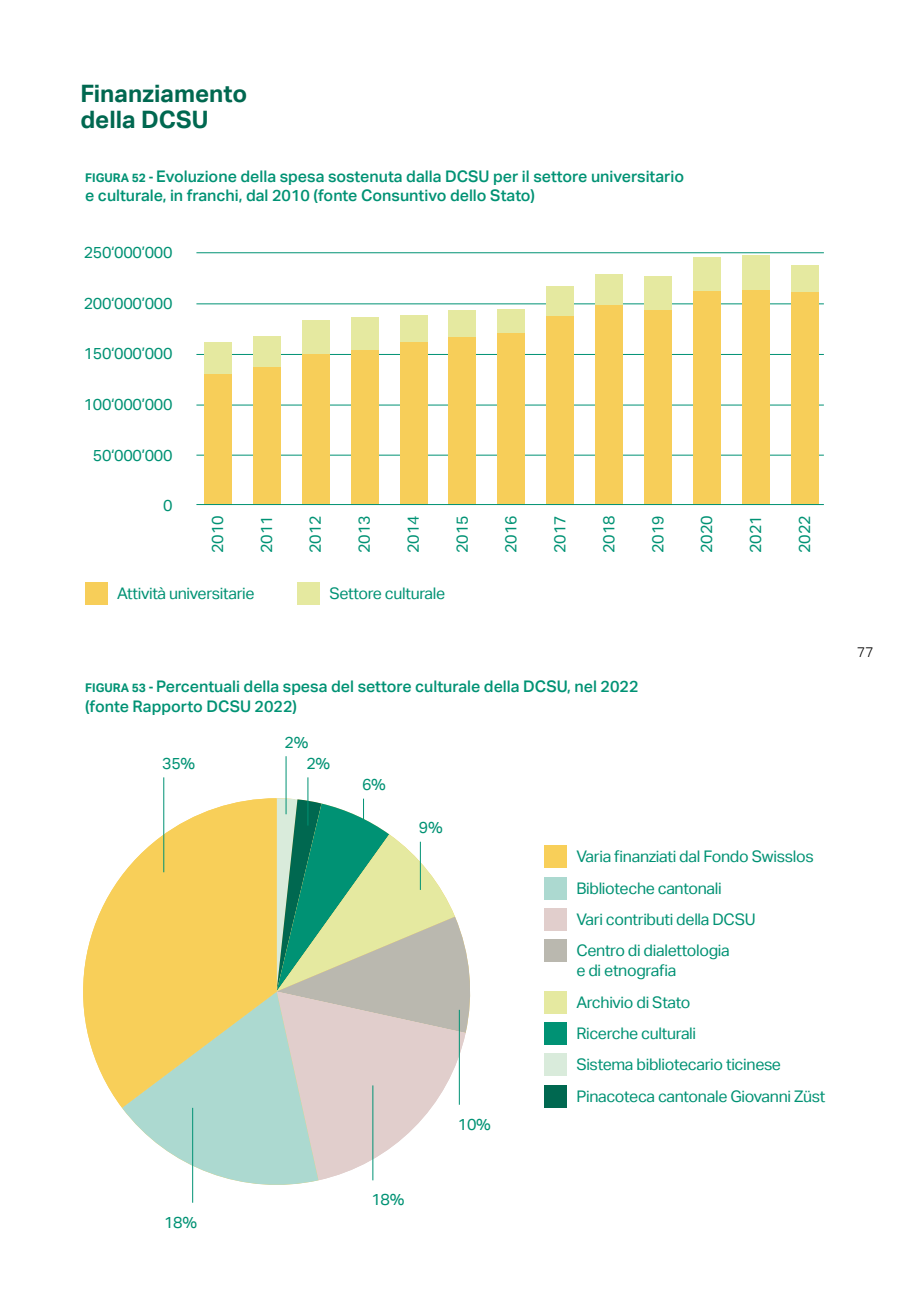
<style>
.page{position:relative;width:908px;height:1304px;background:#fff}
.page>*{position:absolute;margin:0;border:0;box-sizing:border-box;transform-origin:0 0}
.t1{font:700 24px/26px "Aktiv Grotesk";color:#006850}
.t2{font:16px/20px "Aktiv Grotesk";letter-spacing:-.02em;color:#009274}
.titoli_grafici{font:500 16px/19.2px "Aktiv Grotesk";color:#009274}
.t3{font:300 14px "Aktiv Grotesk";color:#000}
.s1{font-weight:700;font-size:12px}
</style>
<div class="page">
<div style="left:85px;top:583px;width:22px;height:22px;background:#f7ce59"></div>
<div style="left:544px;top:846px;width:22px;height:22px;background:#f8cf59"></div>
<div style="left:544px;top:877px;width:22px;height:22px;background:#acd9d0"></div>
<div style="left:544px;top:908px;width:22px;height:23px;background:#e1cecc"></div>
<div style="left:544px;top:940px;width:22px;height:22px;background:#bab8af"></div>
<div style="left:544px;top:991px;width:22px;height:22px;background:#e5e9a0"></div>
<div style="left:544px;top:1022px;width:22px;height:23px;background:#009274"></div>
<div style="left:544px;top:1054px;width:22px;height:22px;background:#d9ebdb"></div>
<div style="left:544px;top:1085px;width:22px;height:22px;background:#006850"></div>
<div style="left:297px;top:583px;width:22px;height:22px;background:#e5e9a0"></div>
<hr style="left:196px;top:455px;width:627px;height:1px;background:#009274">
<hr style="left:196px;top:405px;width:627px;height:1px;background:#009274">
<hr style="left:196px;top:354px;width:627px;height:1px;background:#009274">
<hr style="left:196px;top:304px;width:627px;height:1px;background:#009274">
<hr style="left:196px;top:252px;width:627px;height:1px;background:#009274">
<div style="left:204px;top:374px;width:27px;height:131px;background:#f7ce59"></div>
<div style="left:253px;top:367px;width:27px;height:138px;background:#f7ce59"></div>
<div style="left:302px;top:354px;width:27px;height:151px;background:#f7ce59"></div>
<div style="left:351px;top:349px;width:27px;height:156px;background:#f7ce59"></div>
<div style="left:400px;top:342px;width:27px;height:163px;background:#f7ce59"></div>
<div style="left:448px;top:332px;width:28px;height:173px;background:#f7ce59"></div>
<div style="left:497px;top:333px;width:27px;height:172px;background:#f7ce59"></div>
<div style="left:546px;top:315px;width:27px;height:190px;background:#f7ce59"></div>
<div style="left:595px;top:304px;width:27px;height:201px;background:#f7ce59"></div>
<div style="left:644px;top:310px;width:27px;height:195px;background:#f7ce59"></div>
<div style="left:692px;top:289px;width:28px;height:216px;background:#f7ce59"></div>
<div style="left:741px;top:286px;width:27px;height:219px;background:#f7ce59"></div>
<div style="left:790px;top:292px;width:27px;height:213px;background:#f7ce59"></div>
<div style="left:204px;top:342px;width:27px;height:32px;background:#e5e9a0"></div>
<div style="left:253px;top:337px;width:27px;height:30px;background:#e5e9a0"></div>
<div style="left:302px;top:320px;width:27px;height:34px;background:#e5e9a0"></div>
<div style="left:351px;top:317px;width:27px;height:32px;background:#e5e9a0"></div>
<div style="left:400px;top:315px;width:27px;height:27px;background:#e5e9a0"></div>
<div style="left:448px;top:310px;width:28px;height:27px;background:#e5e9a0"></div>
<div style="left:497px;top:310px;width:27px;height:23px;background:#e5e9a0"></div>
<div style="left:546px;top:286px;width:27px;height:29px;background:#e5e9a0"></div>
<div style="left:595px;top:274px;width:27px;height:31px;background:#e5e9a0"></div>
<div style="left:644px;top:276px;width:27px;height:34px;background:#e5e9a0"></div>
<div style="left:692px;top:257px;width:28px;height:34px;background:#e5e9a0"></div>
<div style="left:741px;top:255px;width:27px;height:34px;background:#e5e9a0"></div>
<div style="left:790px;top:265px;width:27px;height:27px;background:#e5e9a0"></div>
<svg style="left:122px;top:798px;width:349px;height:399px"></svg>
<svg style="left:83px;top:798px;width:193px;height:310px;fill:#f8cf59"></svg>
<hr style="left:196px;top:504px;width:627px;height:1px;background:#009274">
<hr style="left:285px;top:756px;width:1px;height:58px;background:#009274">
<hr style="left:307px;top:777px;width:1px;height:49px;background:#009274">
<hr style="left:363px;top:799px;width:1px;height:48px;background:#009274">
<hr style="left:420px;top:842px;width:1px;height:48px;background:#009274">
<hr style="left:163px;top:777px;width:1px;height:95px;background:#009274">
<hr style="left:192px;top:1108px;width:1px;height:95px;background:#009274">
<hr style="left:372px;top:1085px;width:1px;height:95px;background:#009274">
<hr style="left:459px;top:1010px;width:1px;height:95px;background:#009274">
<h3 class="t1" style="left:80px;top:81px;width:168px">Finanziamento della DCSU</h3>
<p class="titoli_grafici" style="left:85px;top:166px;width:600px"><span class="s1">FIGURA 52 -</span> Evoluzione della spesa sostenuta dalla DCSU per il settore universitario e culturale, in franchi, dal 2010 (fonte Consuntivo dello Stato)</p>
<h4 class="t2" style="left:84px;top:242px;width:90px">250‘000’000</h4>
<h4 class="t2" style="left:84px;top:293px;width:90px">200‘000’000</h4>
<h4 class="t2" style="left:84px;top:344px;width:90px">150‘000’000</h4>
<h4 class="t2" style="left:84px;top:394px;width:90px">100‘000’000</h4>
<h4 class="t2" style="left:93px;top:446px;width:81px">50‘000’000</h4>
<h4 class="t2" style="left:163px;top:495px;width:11px">0</h4>
<h4 class="t2" style="left:207px;top:553px;width:38px;rotate:-90deg">2010</h4>
<h4 class="t2" style="left:256px;top:553px;width:38px;rotate:-90deg">2011</h4>
<h4 class="t2" style="left:305px;top:553px;width:38px;rotate:-90deg">2012</h4>
<h4 class="t2" style="left:354px;top:553px;width:38px;rotate:-90deg">2013</h4>
<h4 class="t2" style="left:403px;top:553px;width:38px;rotate:-90deg">2014</h4>
<h4 class="t2" style="left:452px;top:553px;width:38px;rotate:-90deg">2015</h4>
<h4 class="t2" style="left:501px;top:553px;width:38px;rotate:-90deg">2016</h4>
<h4 class="t2" style="left:549px;top:553px;width:38px;rotate:-90deg">2017</h4>
<h4 class="t2" style="left:598px;top:553px;width:38px;rotate:-90deg">2018</h4>
<h4 class="t2" style="left:647px;top:553px;width:38px;rotate:-90deg">2019</h4>
<h4 class="t2" style="left:696px;top:553px;width:38px;rotate:-90deg">2020</h4>
<h4 class="t2" style="left:745px;top:553px;width:38px;rotate:-90deg">2021</h4>
<h4 class="t2" style="left:794px;top:553px;width:38px;rotate:-90deg">2022</h4>
<h4 class="t2" style="left:117px;top:584px;width:139px">Attività universitarie</h4>
<h4 class="t2" style="left:329px;top:584px;width:117px">Settore culturale</h4>
<p class="titoli_grafici" style="left:85px;top:677px;width:554px"><span class="s1">FIGURA 53 -</span> Percentuali della spesa del settore culturale della DCSU, nel 2022 (fonte Rapporto DCSU 2022)</p>
<h4 class="t2" style="left:162px;top:754px;width:34px">35%</h4>
<h4 class="t2" style="left:164px;top:1212px;width:34px">18%</h4>
<h4 class="t2" style="left:284px;top:732px;width:25px">2%</h4>
<h4 class="t2" style="left:306px;top:754px;width:25px">2%</h4>
<h4 class="t2" style="left:362px;top:775px;width:25px">6%</h4>
<h4 class="t2" style="left:418px;top:818px;width:25px">9%</h4>
<h4 class="t2" style="left:371px;top:1190px;width:34px">18%</h4>
<h4 class="t2" style="left:457px;top:1114px;width:34px">10%</h4>
<h4 class="t2" style="left:576px;top:847px;width:239px">Varia finanziati dal Fondo Swisslos</h4>
<h4 class="t2" style="left:576px;top:878px;width:147px">Biblioteche cantonali</h4>
<h4 class="t2" style="left:576px;top:909px;width:181px">Vari contributi della DCSU</h4>
<h4 class="t2" style="left:576px;top:941px;width:155px">Centro di dialettologia e di etnografia</h4>
<h4 class="t2" style="left:576px;top:992px;width:116px">Archivio di Stato</h4>
<h4 class="t2" style="left:576px;top:1023px;width:121px">Ricerche culturali</h4>
<h4 class="t2" style="left:576px;top:1055px;width:206px">Sistema bibliotecario ticinese</h4>
<h4 class="t2" style="left:576px;top:1086px;width:250px">Pinacoteca cantonale Giovanni Züst</h4>
<p class="t3" style="left:856px;top:644px;width:18px">77</p>
</div>
